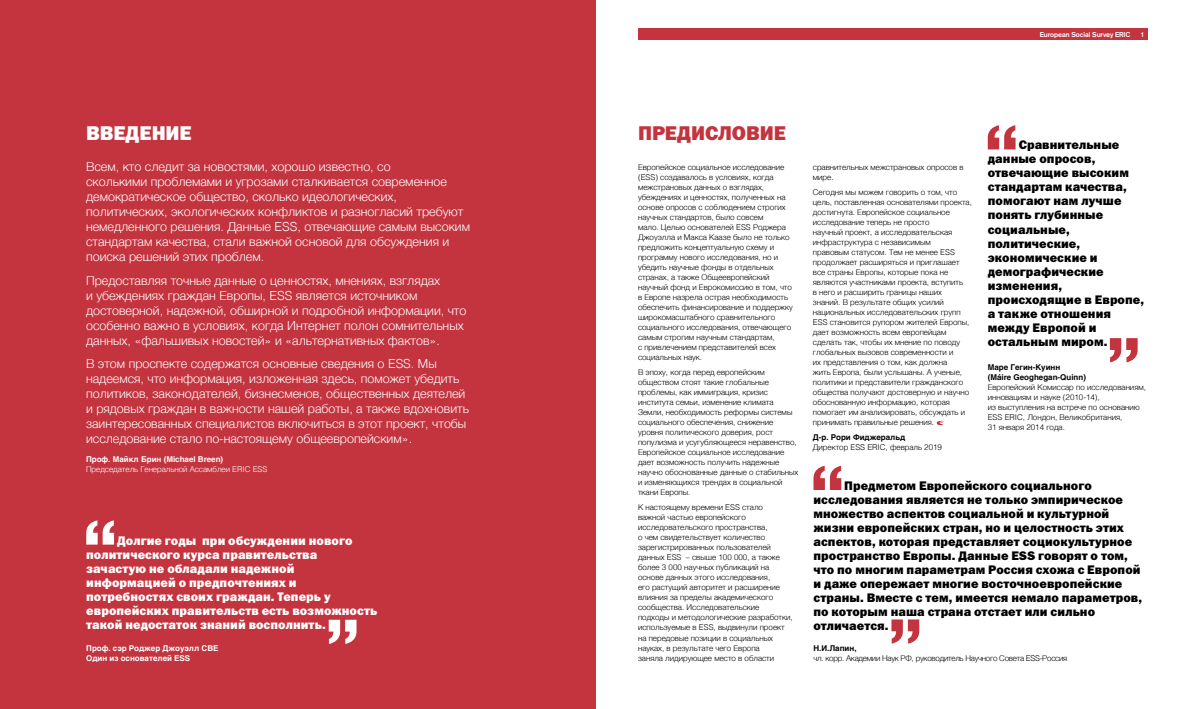
<style>
.page{position:relative;width:1191px;height:709px;background:#fff}
.page>*{position:absolute;margin:0;border:0;box-sizing:border-box;transform-origin:0 0}
.t1{font:20px "Franklin Gothic Heavy ITC";letter-spacing:-.005em;color:#c3343e}
.t2{font:20px "Franklin Gothic Heavy ITC";letter-spacing:-.005em;color:#fff}
.t3{font:300 12.5px/15px "Helvetica";color:#fff}
.t4{font:12.5px/14px "Franklin Gothic Heavy ITC";letter-spacing:.005em;color:#000}
.t5{font:12.5px/14px "Franklin Gothic Heavy ITC";letter-spacing:.005em;color:#fff}
.t6{font:300 8px/10px "Helvetica";color:#000}
.t7{font:700 8px/10px "Helvetica";color:#fff}
.t8{font:700 8px/10px "Helvetica";color:#000}
.t9{font:300 8px "Helvetica";letter-spacing:-.03em;color:#000}
.t10{font:300 8px "Helvetica";color:#fff}
.t11{font:700 7px "Akzidenz Grotesk";letter-spacing:-.01em;color:#fff}
</style>
<div class="page">
<div style="left:0;top:0;width:595px;height:709px;background:#c3343e"></div>
<div style="left:638px;top:29px;width:510px;height:11px;background:#c3343e"></div>
<svg style="left:936px;top:420px;width:8px;height:5px"></svg>
<svg style="left:987px;top:125px;width:28px;height:24px"></svg>
<svg style="left:86px;top:520px;width:28px;height:24px"></svg>
<svg style="left:329px;top:619px;width:27px;height:25px"></svg>
<svg style="left:1109px;top:338px;width:28px;height:24px"></svg>
<svg style="left:813px;top:466px;width:28px;height:24px"></svg>
<svg style="left:891px;top:619px;width:28px;height:24px"></svg>
<h1 class="t2" style="left:86px;top:121px;width:107px">ВВЕДЕНИЕ</h1>
<p class="t3" style="left:86px;top:158px;width:385px">Всем, кто следит за новостями, хорошо известно, со<br>сколькими проблемами и угрозами сталкивается современное демократическое общество, сколько идеологических, политических, экологических конфликтов и разногласий требуют немедленного решения. Данные ESS, отвечающие самым высоким стандартам качества, стали важной основой для обсуждения и поиска решений этих проблем.</p>
<p class="t3" style="left:86px;top:272px;width:382px">Предоставляя точные данные о ценностях, мнениях, взглядах<br>и убеждениях граждан Европы, ESS является источником достоверной, надежной, обширной и подробной информации, что особенно важно в условиях, когда Интернет полон сомнительных данных, «фальшивых новостей» и «альтернативных фактов».</p>
<p class="t3" style="left:86px;top:355px;width:384px">В этом проспекте содержатся основные сведения о ESS. Мы надеемся, что информация, изложенная здесь, поможет убедить политиков, законодателей, бизнесменов, общественных деятелей и рядовых граждан в важности нашей работы, а также вдохновить заинтересованных специалистов включиться в этот проект, чтобы исследование стало по-настоящему общеевропейским».</p>
<p class="t7" style="left:86px;top:454px;width:139px">Проф. Майкл Брин (Michael Breen)</p>
<p class="t10" style="left:86px;top:462px;width:183px">Председатель Генеральной Ассамблеи ERIC ESS</p>
<p class="t5" style="left:86px;top:533px;width:292px;text-indent:31px">Долгие годы при обсуждении нового политического курса правительства зачастую не обладали надежной информацией о предпочтениях и потребностях своих граждан. Теперь у европейских правительств есть возможность такой недостаток знаний восполнить.</p>
<p class="t7" style="left:86px;top:642px;width:134px">Проф. сэр Роджер Джоуэлл CBE<br>Один из основателей ESS</p>
<p class="t11" style="left:1039px;top:30px;width:92px">European Social Survey ERIC</p>
<p class="t11" style="left:1140px;top:30px;width:5px">1</p>
<h1 class="t1" style="left:638px;top:121px;width:149px">ПРЕДИСЛОВИЕ</h1>
<p class="t6" style="left:638px;top:162px;width:156px">Европейское социальное исследование (ESS) создавалось в условиях, когда межстрановых данных о взглядах, убеждениях и ценностях, полученных на основе опросов с соблюдением строгих научных стандартов, было совсем<br>мало. Целью основателей ESS Роджера Джоуэлла и Макса Каазе было не только предложить концептуальную схему и программу нового исследования, но и убедить научные фонды в отдельных странах, а также Общеевропейский научный фонд и Еврокомиссию в том, что в Европе назрела острая необходимость обеспечить финансирование и поддержку широкомасштабного сравнительного социального исследования, отвечающего самым строгим научным стандартам,<br>с привлечением представителей всех социальных наук.</p>
<p class="t6" style="left:638px;top:367px;width:162px">В эпоху, когда перед европейским обществом стоят такие глобальные проблемы, как иммиграция, кризис института семьи, изменение климата Земли, необходимость реформы системы социального обеспечения, снижение уровня политического доверия, рост популизма и усугубляющееся неравенство, Европейское социальное исследование дает возможность получить надежные научно обоснованные данные о стабильных и изменяющихся трендах в социальной ткани Европы.</p>
<p class="t6" style="left:638px;top:502px;width:156px">К настоящему времени ESS стало<br>важной частью европейского исследовательского пространства,<br>о чем свидетельствует количество зарегистрированных пользователей данных ESS – свыше 100 000, а также более 3 000 научных публикаций на основе данных этого исследования,<br>его растущий авторитет и расширение влияния за пределы академического сообщества. Исследовательские подходы и методологические разработки, используемые в ESS, выдвинули проект на передовые позиции в социальных науках, в результате чего Европа<br>заняла лидирующее место в области</p>
<p class="t6" style="left:813px;top:162px;width:152px">сравнительных межстрановых опросов в мире.</p>
<p class="t6" style="left:813px;top:187px;width:161px">Сегодня мы можем говорить о том, что цель, поставленная основателями проекта, достигнута. Европейское социальное исследование теперь не просто<br>научный проект, а исследовательская инфраструктура с независимым<br>правовым статусом. Тем не менее ESS продолжает расширяться и приглашает все страны Европы, которые пока не являются участниками проекта, вступить<br>в него и расширить границы наших<br>знаний. В результате общих усилий национальных исследовательских групп ESS становится рупором жителей Европы, дает возможность всем европейцам сделать так, чтобы их мнение по поводу глобальных вызовов современности и<br>их представления о том, как должна<br>жить Европа, были услышаны. А ученые, политики и представители гражданского общества получают достоверную и научно обоснованную информацию, которая помогает им анализировать, обсуждать и принимать правильные решения.</p>
<p class="t8" style="left:813px;top:432px;width:94px">Д-р. Рори Фиджеральд</p>
<p class="t6" style="left:813px;top:442px;width:131px">Директор ESS ERIC, февраль 2019</p>
<p class="t4" style="left:987px;top:139px;width:158px;text-indent:31px">Сравнительные данные опросов, отвечающие высоким стандартам качества, помогают нам лучше понять глубинные социальные, политические, экономические и демографические изменения, происходящие в Европе, а также отношения между Европой и остальным миром.</p>
<p class="t8" style="left:987px;top:362px;width:100px">Маре Гегин-Куинн<br>(Máire Geoghegan-Quinn)</p>
<p class="t6" style="left:987px;top:382px;width:160px">Европейский Комиссар по исследованиям, инновациям и науке (2010-14),<br>из выступления на встрече по основанию ESS ERIC, Лондон, Великобритания,<br>31 января 2014 года.</p>
<p class="t4" style="left:813px;top:479px;width:330px;text-indent:31px">Предметом Европейского социального исследования является не только эмпирическое множество аспектов социальной и культурной жизни европейских стран, но и целостность этих аспектов, которая представляет социокультурное пространство Европы. Данные ESS говорят о том, что по многим параметрам Россия схожа с Европой и даже опережает многие восточноевропейские страны. Вместе с тем, имеется немало параметров, по которым наша страна отстает или сильно отличается.</p>
<p class="t8" style="left:813px;top:642px;width:45px">Н.И.Лапин,</p>
<p class="t9" style="left:813px;top:651px;width:255px">чл. корр. Академии Наук РФ, руководитель Научного Совета ESS-Россия</p>
</div>
